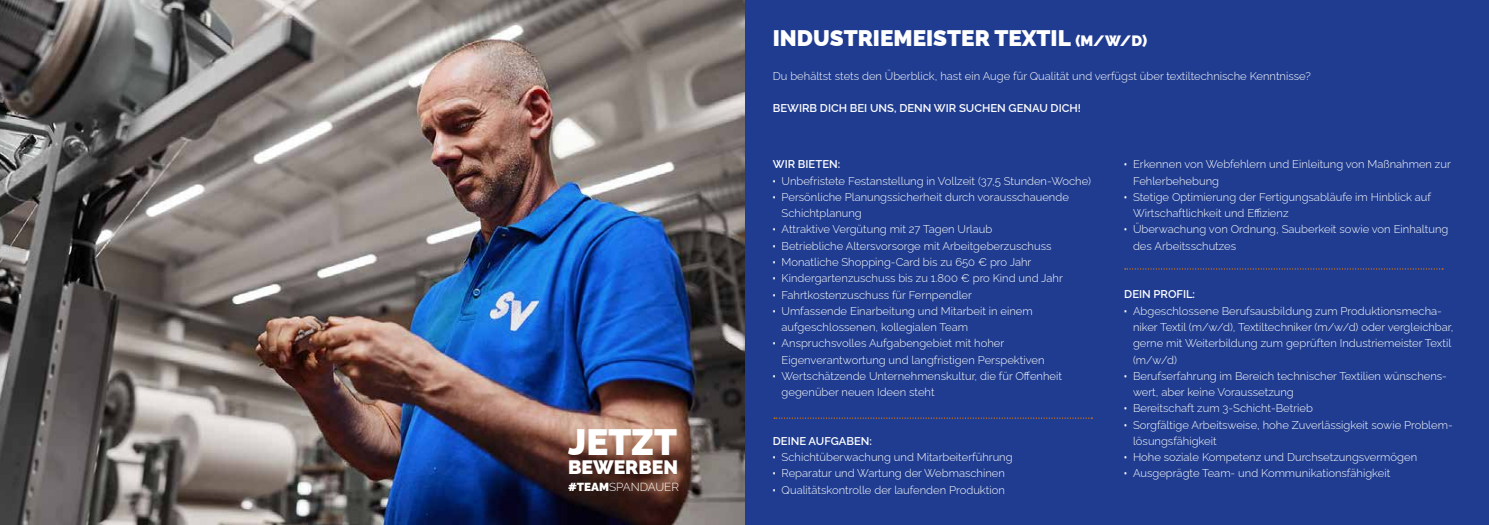
<style>
.page{position:relative;width:1489px;height:525px;background:#fff}
.page>*{position:absolute;margin:0;border:0;box-sizing:border-box;transform-origin:0 0}
.t1{font:900 36.75px "Raleway";color:#fff}
.t2{font:900 22.5px "Raleway";color:#fff}
.t3{font:900 19.5px "Raleway";color:#fff}
.t4{font:300 11.75px "Raleway";color:#fff}
.t5{font:300 11.25px/16.2px "Raleway";color:#fff}
.t6{font:600 11.25px "Raleway";color:#fff}
.s1{font-weight:900}
.s2{font-size:15px}
.s3{font-weight:600}
</style>
<div class="page">
<div style="left:744px;top:0;width:744px;height:524px;background:#1f3c90"></div>
<svg style="left:774px;top:417px;width:318px;height:1px"></svg>
<img style="left:0;top:0;width:744px;height:524px">
<svg style="left:1124px;top:268px;width:318px;height:1px"></svg>
<h1 class="t1" style="left:568px;top:412px;width:110px">JETZT</h1>
<h3 class="t3" style="left:568px;top:451px;width:111px">BEWERBEN</h3>
<p class="t4" style="left:568px;top:477px;width:112px"><span class="s1">#TEAM</span>SPANDAUER</p>
<h2 class="t2" style="left:772px;top:20px;width:376px">INDUSTRIEMEISTER TEXTIL <span class="s2">(M/W/D)</span></h2>
<p class="t5" style="left:772px;top:66px;width:539px">Du behältst stets den Überblick, hast ein Auge für Qualität und verfügst über textiltechnische Kenntnisse?</p>
<p class="t6" style="left:772px;top:99px;width:309px">BEWIRB DICH BEI UNS, DENN WIR SUCHEN GENAU DICH!</p>
<p class="t6" style="left:772px;top:155px;width:69px">WIR BIETEN:</p>
<p class="t5" style="left:772px;top:171px;width:319px"><span class="s1">·</span> Unbefristete Festanstellung in Vollzeit (37,5 Stunden-Woche)</p>
<p class="t5" style="left:772px;top:187px;width:297px"><span class="s1">·</span> Persönliche Planungssicherheit durch vorausschauende</p>
<p class="t5" style="left:781px;top:204px;width:82px">Schichtplanung</p>
<p class="t5" style="left:772px;top:220px;width:221px"><span class="s1">·</span> Attraktive Vergütung mit 27 Tagen Urlaub</p>
<p class="t5" style="left:772px;top:236px;width:280px"><span class="s1">·</span> Betriebliche Altersvorsorge mit Arbeitgeberzuschuss</p>
<p class="t5" style="left:772px;top:252px;width:260px"><span class="s1">·</span> Monatliche Shopping-Card bis zu 650 € pro Jahr</p>
<p class="t5" style="left:772px;top:269px;width:291px"><span class="s1">·</span> Kindergartenzuschuss bis zu 1.800 € pro Kind und Jahr</p>
<p class="t5" style="left:772px;top:285px;width:201px"><span class="s1">·</span> Fahrtkostenzuschuss für Fernpendler</p>
<p class="t5" style="left:772px;top:301px;width:261px"><span class="s1">·</span> Umfassende Einarbeitung und Mitarbeit in einem</p>
<p class="t5" style="left:781px;top:317px;width:188px">aufgeschlossenen, kollegialen Team</p>
<p class="t5" style="left:772px;top:334px;width:233px"><span class="s1">·</span> Anspruchsvolles Aufgabengebiet mit hoher</p>
<p class="t5" style="left:781px;top:350px;width:264px">Eigenverantwortung und langfristigen Perspektiven</p>
<p class="t5" style="left:772px;top:366px;width:291px"><span class="s1">·</span> Wertschätzende Unternehmenskultur, die für Offenheit</p>
<p class="t5" style="left:781px;top:382px;width:154px">gegenüber neuen Ideen steht</p>
<p class="t5" style="left:772px;top:431px;width:241px"><span class="s3">DEINE AUFGABEN:<br></span><span class="s1">·</span> Schichtüberwachung und Mitarbeiterführung <span class="s1">·</span> Reparatur und Wartung der Webmaschinen<br><span class="s1">·</span> Qualitätskontrolle der laufenden Produktion</p>
<p class="t5" style="left:1124px;top:155px;width:328px"><span class="s1">·</span> Erkennen von Webfehlern und Einleitung von Maßnahmen zur</p>
<p class="t5" style="left:1132px;top:171px;width:87px">Fehlerbehebung</p>
<p class="t5" style="left:1124px;top:187px;width:308px"><span class="s1">·</span> Stetige Optimierung der Fertigungsabläufe im Hinblick auf</p>
<p class="t5" style="left:1132px;top:204px;width:157px">Wirtschaftlichkeit und Effizienz</p>
<p class="t5" style="left:1124px;top:220px;width:325px"><span class="s1">·</span> Überwachung von Ordnung, Sauberkeit sowie von Einhaltung</p>
<p class="t5" style="left:1132px;top:236px;width:105px">des Arbeitsschutzes</p>
<p class="t6" style="left:1124px;top:285px;width:72px">DEIN PROFIL:</p>
<p class="t5" style="left:1124px;top:301px;width:319px"><span class="s1">·</span> Abgeschlossene Berufsausbildung zum Produktionsmecha-</p>
<p class="t5" style="left:1132px;top:317px;width:322px">niker Textil (m/w/d), Textiltechniker (m/w/d) oder vergleichbar,</p>
<p class="t5" style="left:1132px;top:334px;width:320px">gerne mit Weiterbildung zum geprüften Industriemeister Textil</p>
<p class="t5" style="left:1132px;top:350px;width:45px">(m/w/d)</p>
<p class="t5" style="left:1124px;top:366px;width:324px"><span class="s1">·</span> Berufserfahrung im Bereich technischer Textilien wünschens-</p>
<p class="t5" style="left:1132px;top:382px;width:162px">wert, aber keine Voraussetzung</p>
<p class="t5" style="left:1124px;top:399px;width:190px"><span class="s1">·</span> Bereitschaft zum 3-Schicht-Betrieb</p>
<p class="t5" style="left:1124px;top:415px;width:330px"><span class="s1">·</span> Sorgfältige Arbeitsweise, hohe Zuverlässigkeit sowie Problem-</p>
<p class="t5" style="left:1132px;top:431px;width:85px">lösungsfähigkeit</p>
<p class="t5" style="left:1124px;top:447px;width:294px"><span class="s1">·</span> Hohe soziale Kompetenz und Durchsetzungsvermögen</p>
<p class="t5" style="left:1124px;top:463px;width:267px"><span class="s1">·</span> Ausgeprägte Team- und Kommunikationsfähigkeit</p>
</div>
